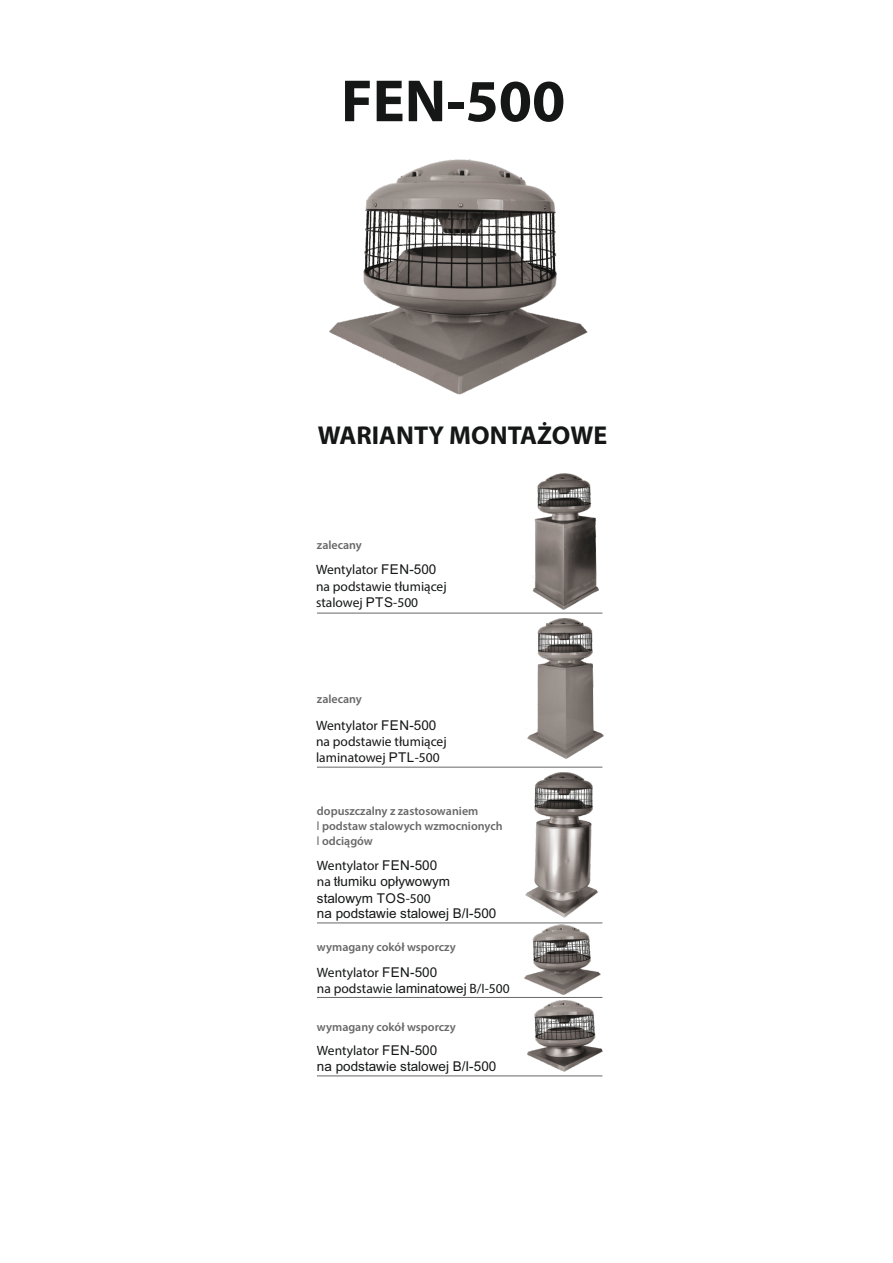
<style>
.page{position:relative;width:893px;height:1263px;background:#fff}
.page>*{position:absolute;margin:0;border:0;box-sizing:border-box;transform-origin:0 0}
.t1{font:700 60px "Myriad Pro";color:#151616}
.t2{font:700 25.95px "Myriad Pro";color:#151616}
.t3{font:13.5px/16.2px "Myriad Pro";color:#151616}
.t4{font:13.5px/15.9px "Arial";color:#151616}
.t5{font:600 12px/14.7px "Myriad Pro";color:#686868}
.s1{font-family:"Arial"}
.s2{font-family:"Arial";font-weight:400}
.s3{font-family:"Myriad Pro"}
</style>
<div class="page">
<hr style="left:317px;top:613px;width:285px;height:1px;background:#686868">
<hr style="left:317px;top:922px;width:285px;height:1px;background:#686868">
<hr style="left:317px;top:997px;width:285px;height:1px;background:#686868">
<hr style="left:317px;top:1075px;width:285px;height:1px;background:#686868">
<hr style="left:317px;top:767px;width:285px;height:1px;background:#686868">
<img style="left:532px;top:474px;width:66px;height:136px">
<img style="left:524px;top:922px;width:79px;height:72px">
<img style="left:526px;top:618px;width:77px;height:141px">
<img style="left:528px;top:1001px;width:75px;height:71px">
<img style="left:525px;top:772px;width:73px;height:146px">
<img style="left:329px;top:159px;width:259px;height:236px">
<h1 class="t1" style="left:341px;top:76px;width:226px">FEN-500</h1>
<h2 class="t2" style="left:318px;top:424px;width:291px">WARIANTY MONTAŻOWE</h2>
<p class="t5" style="left:317px;top:539px;width:46px">zalecany</p>
<p class="t3" style="left:316px;top:563px;width:132px">Wentylator <span class="s1">FEN-500 </span>na podstawie tłumiącej stalowej <span class="s1">PTS</span>-500</p>
<p class="t5" style="left:317px;top:693px;width:46px">zalecany</p>
<p class="t3" style="left:316px;top:718px;width:132px">Wentylator <span class="s1">FEN-500 </span>na podstawie tłumiącej laminatowej <span class="s1">PTL</span>-500</p>
<p class="t5" style="left:317px;top:805px;width:187px">dopuszczalny z zastosowaniem<br><span class="s2">l</span> podstaw stalowych wzmocnionych <span class="s2">l</span> odciągów</p>
<p class="t3" style="left:317px;top:858px;width:122px">Wentylator <span class="s1">FEN-500</span></p>
<p class="t4" style="left:317px;top:875px;width:181px"><span class="s3">na</span> tłumiku opływowym stalowym TOS<span class="s3">-500<br></span>na podstawie stalowej B/I-500</p>
<p class="t5" style="left:317px;top:941px;width:140px">wymagany cokół wsporczy</p>
<p class="t3" style="left:317px;top:965px;width:194px">Wentylator <span class="s1">FEN-500<br></span>na podstawie <span class="s1">laminatowej</span> B/I-500</p>
<p class="t5" style="left:317px;top:1020px;width:140px">wymagany cokół wsporczy</p>
<p class="t3" style="left:317px;top:1044px;width:122px">Wentylator <span class="s1">FEN-500</span></p>
<p class="t4" style="left:317px;top:1059px;width:181px">na podstawie stalowej B/I-500</p>
</div>
